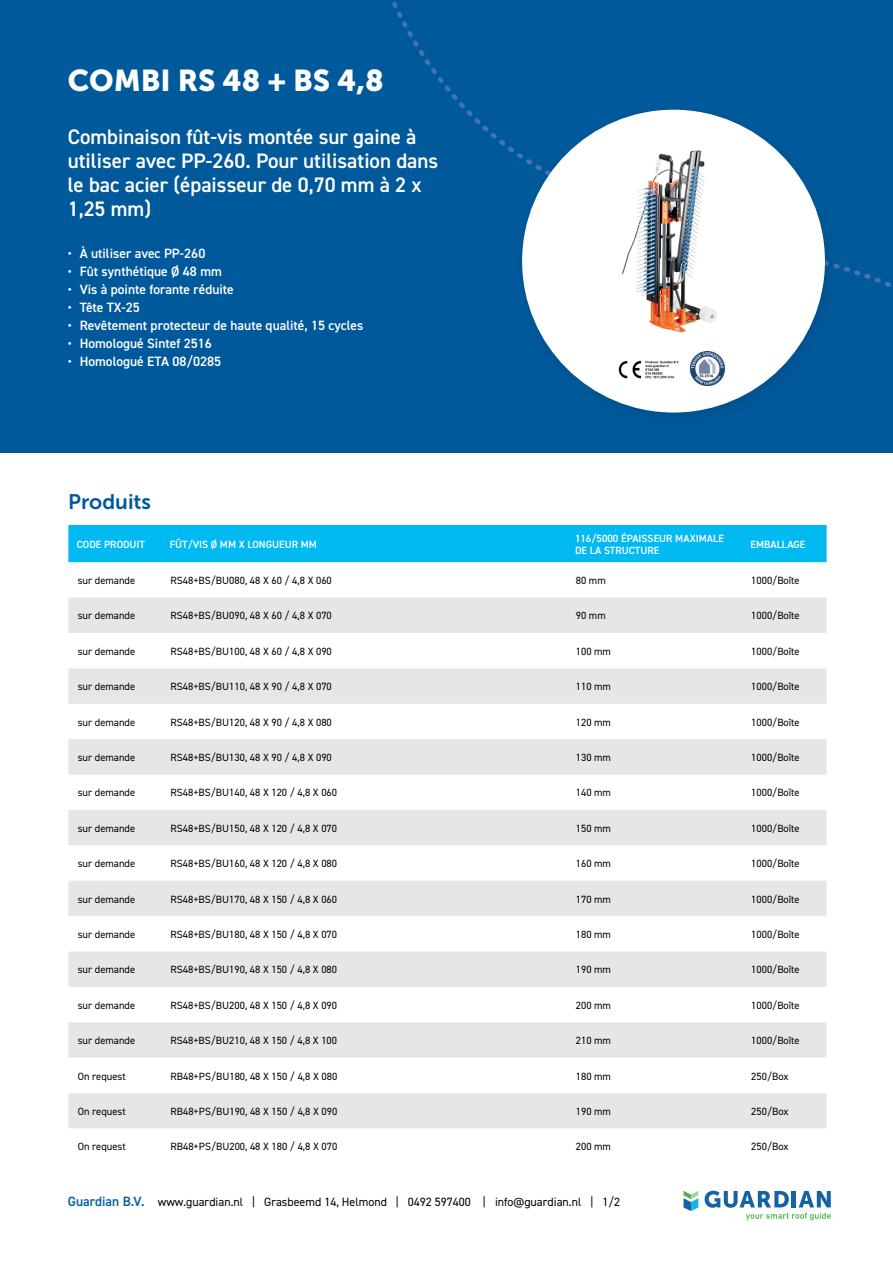
<style>
.page{position:relative;width:893px;height:1263px;background:#fff}
.page>*{position:absolute;margin:0;border:0;box-sizing:border-box;transform-origin:0 0}
.t1{font:30px "Museo Sans 900";color:#fff}
.t2{font:600 21px/24px "DIN2014";color:#fff}
.t3{font:21px "Museo Sans 700";color:#00599b}
.t4{font:600 13.5px "DIN2014";color:#fff}
.t5{font:12px "DIN2014";color:#000}
.t6{font:10.5px "DIN2014";color:#000}
.t7{font:600 10.5px/12px "DIN2014";color:#fff}
.s1{font-weight:600;font-size:13.5px;color:#005da0}
</style>
<div class="page">
<div style="left:68px;top:525px;width:759px;height:37px;background:#00baf1"></div>
<svg style="left:68px;top:597px;width:759px;height:461px;fill:#e6e6e6"></svg>
<div style="left:68px;top:1093px;width:759px;height:35px;background:#e6e6e6"></div>
<svg style="left:705px;top:1191px;width:126px;height:29px"></svg>
<svg style="left:683px;top:1191px;width:15px;height:20px"></svg>
<div style="left:0;top:0;width:893px;height:453px;background:#00599b"></div>
<div style="left:522px;top:110px;width:303px;height:303px;background:#fff;border-radius:50%"></div>
<img style="left:622px;top:150px;width:95px;height:183px">
<img style="left:691px;top:351px;width:34px;height:34px">
<img style="left:619px;top:361px;width:60px;height:17px">
<p class="t1" style="left:68px;top:63px;width:317px">COMBI RS 48 + BS 4,8</p>
<p class="t2" style="left:68px;top:124px;width:372px">Combinaison fût-vis montée sur gaine à utiliser avec PP-260. Pour utilisation dans le bac acier (épaisseur de 0,70 mm à 2 x<br>1,25 mm)</p>
<p class="t4" style="left:68px;top:244px;width:139px">• À utiliser avec PP-260</p>
<p class="t4" style="left:68px;top:262px;width:156px">• Fût synthétique Ø 48 mm</p>
<p class="t4" style="left:68px;top:280px;width:168px">• Vis à pointe forante réduite</p>
<p class="t4" style="left:68px;top:298px;width:74px">• Tête TX-25</p>
<p class="t4" style="left:68px;top:316px;width:297px">• Revêtement protecteur de haute qualité, 15 cycles</p>
<p class="t4" style="left:68px;top:334px;width:146px">• Homologué Sintef 2516</p>
<p class="t4" style="left:68px;top:352px;width:155px">• Homologué ETA 08/0285</p>
<p class="t3" style="left:68px;top:490px;width:84px">Produits</p>
<p class="t7" style="left:77px;top:538px;width:70px">CODE PRODUIT</p>
<p class="t7" style="left:170px;top:538px;width:149px">FÛT/VIS Ø MM X LONGUEUR MM</p>
<p class="t7" style="left:575px;top:532px;width:150px">116/5000 ÉPAISSEUR MAXIMALE<br>DE LA STRUCTURE</p>
<p class="t7" style="left:750px;top:538px;width:57px">EMBALLAGE</p>
<p class="t6" style="left:78px;top:574px;width:59px">sur demande</p>
<p class="t6" style="left:171px;top:574px;width:163px">RS48+BS/BU080, 48 X 60 / 4,8 X 060</p>
<p class="t6" style="left:576px;top:574px;width:31px">80 mm</p>
<p class="t6" style="left:751px;top:574px;width:50px">1000/Boîte</p>
<p class="t6" style="left:78px;top:609px;width:59px">sur demande</p>
<p class="t6" style="left:171px;top:609px;width:163px">RS48+BS/BU090, 48 X 60 / 4,8 X 070</p>
<p class="t6" style="left:576px;top:609px;width:31px">90 mm</p>
<p class="t6" style="left:751px;top:609px;width:50px">1000/Boîte</p>
<p class="t6" style="left:78px;top:645px;width:59px">sur demande</p>
<p class="t6" style="left:171px;top:645px;width:163px">RS48+BS/BU100, 48 X 60 / 4,8 X 090</p>
<p class="t6" style="left:576px;top:645px;width:37px">100 mm</p>
<p class="t6" style="left:751px;top:645px;width:50px">1000/Boîte</p>
<p class="t6" style="left:78px;top:680px;width:59px">sur demande</p>
<p class="t6" style="left:171px;top:680px;width:163px">RS48+BS/BU110, 48 X 90 / 4,8 X 070</p>
<p class="t6" style="left:576px;top:680px;width:37px">110 mm</p>
<p class="t6" style="left:751px;top:680px;width:50px">1000/Boîte</p>
<p class="t6" style="left:78px;top:715px;width:59px">sur demande</p>
<p class="t6" style="left:171px;top:715px;width:163px">RS48+BS/BU120, 48 X 90 / 4,8 X 080</p>
<p class="t6" style="left:576px;top:715px;width:37px">120 mm</p>
<p class="t6" style="left:751px;top:715px;width:50px">1000/Boîte</p>
<p class="t6" style="left:78px;top:751px;width:59px">sur demande</p>
<p class="t6" style="left:171px;top:751px;width:163px">RS48+BS/BU130, 48 X 90 / 4,8 X 090</p>
<p class="t6" style="left:576px;top:751px;width:37px">130 mm</p>
<p class="t6" style="left:751px;top:751px;width:50px">1000/Boîte</p>
<p class="t6" style="left:78px;top:786px;width:59px">sur demande</p>
<p class="t6" style="left:171px;top:786px;width:168px">RS48+BS/BU140, 48 X 120 / 4,8 X 060</p>
<p class="t6" style="left:576px;top:786px;width:37px">140 mm</p>
<p class="t6" style="left:751px;top:786px;width:50px">1000/Boîte</p>
<p class="t6" style="left:78px;top:821px;width:59px">sur demande</p>
<p class="t6" style="left:171px;top:821px;width:168px">RS48+BS/BU150, 48 X 120 / 4,8 X 070</p>
<p class="t6" style="left:576px;top:821px;width:37px">150 mm</p>
<p class="t6" style="left:751px;top:821px;width:50px">1000/Boîte</p>
<p class="t6" style="left:78px;top:857px;width:59px">sur demande</p>
<p class="t6" style="left:171px;top:857px;width:168px">RS48+BS/BU160, 48 X 120 / 4,8 X 080</p>
<p class="t6" style="left:576px;top:857px;width:37px">160 mm</p>
<p class="t6" style="left:751px;top:857px;width:50px">1000/Boîte</p>
<p class="t6" style="left:78px;top:892px;width:59px">sur demande</p>
<p class="t6" style="left:171px;top:892px;width:168px">RS48+BS/BU170, 48 X 150 / 4,8 X 060</p>
<p class="t6" style="left:576px;top:892px;width:37px">170 mm</p>
<p class="t6" style="left:751px;top:892px;width:50px">1000/Boîte</p>
<p class="t6" style="left:78px;top:928px;width:59px">sur demande</p>
<p class="t6" style="left:171px;top:928px;width:168px">RS48+BS/BU180, 48 X 150 / 4,8 X 070</p>
<p class="t6" style="left:576px;top:928px;width:37px">180 mm</p>
<p class="t6" style="left:751px;top:928px;width:50px">1000/Boîte</p>
<p class="t6" style="left:78px;top:963px;width:59px">sur demande</p>
<p class="t6" style="left:171px;top:963px;width:168px">RS48+BS/BU190, 48 X 150 / 4,8 X 080</p>
<p class="t6" style="left:576px;top:963px;width:37px">190 mm</p>
<p class="t6" style="left:751px;top:963px;width:50px">1000/Boîte</p>
<p class="t6" style="left:78px;top:998px;width:59px">sur demande</p>
<p class="t6" style="left:171px;top:998px;width:168px">RS48+BS/BU200, 48 X 150 / 4,8 X 090</p>
<p class="t6" style="left:576px;top:998px;width:37px">200 mm</p>
<p class="t6" style="left:751px;top:998px;width:50px">1000/Boîte</p>
<p class="t6" style="left:78px;top:1034px;width:59px">sur demande</p>
<p class="t6" style="left:171px;top:1034px;width:168px">RS48+BS/BU210, 48 X 150 / 4,8 X 100</p>
<p class="t6" style="left:576px;top:1034px;width:37px">210 mm</p>
<p class="t6" style="left:751px;top:1034px;width:50px">1000/Boîte</p>
<p class="t6" style="left:78px;top:1069px;width:50px">On request</p>
<p class="t6" style="left:171px;top:1069px;width:168px">RB48+PS/BU180, 48 X 150 / 4,8 X 080</p>
<p class="t6" style="left:576px;top:1069px;width:37px">180 mm</p>
<p class="t6" style="left:751px;top:1069px;width:39px">250/Box</p>
<p class="t6" style="left:78px;top:1105px;width:50px">On request</p>
<p class="t6" style="left:171px;top:1105px;width:168px">RB48+PS/BU190, 48 X 150 / 4,8 X 090</p>
<p class="t6" style="left:576px;top:1105px;width:37px">190 mm</p>
<p class="t6" style="left:751px;top:1105px;width:39px">250/Box</p>
<p class="t6" style="left:78px;top:1140px;width:50px">On request</p>
<p class="t6" style="left:171px;top:1140px;width:168px">RB48+PS/BU200, 48 X 180 / 4,8 X 070</p>
<p class="t6" style="left:576px;top:1140px;width:37px">200 mm</p>
<p class="t6" style="left:751px;top:1140px;width:39px">250/Box</p>
<p class="t5" style="left:68px;top:1194px;width:554px"><span class="s1">Guardian B.V.</span> www.guardian.nl | Grasbeemd 14, Helmond | 0492 597400 | info@guardian.nl | 1/2</p>
</div>
